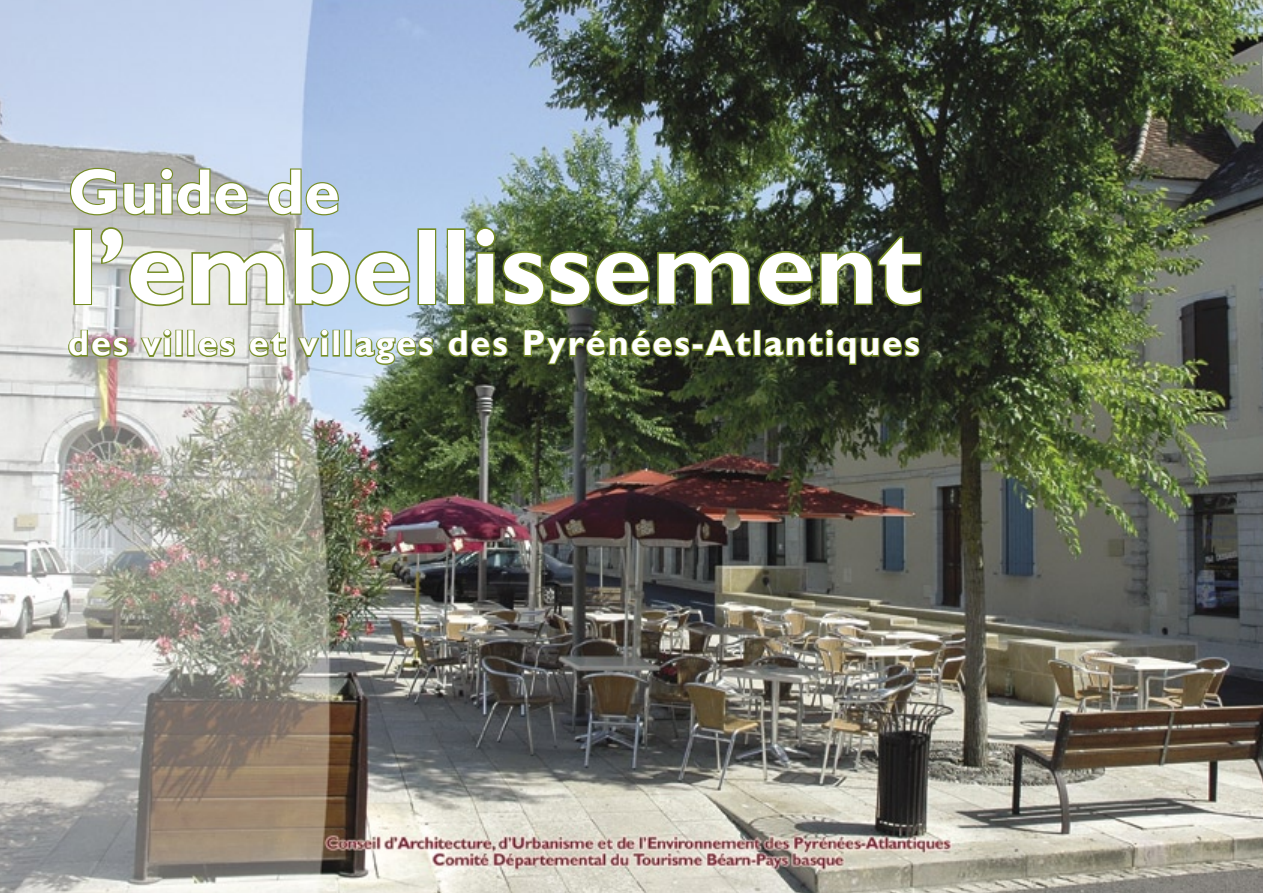
<style>
.page{position:relative;width:1263px;height:893px;background:#fff}
.page>*{position:absolute;margin:0;border:0;box-sizing:border-box;transform-origin:0 0}
.t1{font:700 108px "Gill Sans";color:#fff}
.t2{font:700 64.5px "Gill Sans";color:#fff}
.t3{font:700 36px "Gill Sans";letter-spacing:.055em;color:#fff}
</style>
<div class="page">
<img style="left:0;top:0;width:1263px;height:893px">
<svg style="left:69px;top:166px;width:180px;height:50px;background:#a7ad95"></svg>
<svg style="left:267px;top:167px;width:73px;height:49px;background:#abbeb8"></svg>
<div style="left:73px;top:228px;width:19px;height:77px;border:3px solid #758c24"></div>
<svg style="left:99px;top:226px;width:187px;height:82px;background:#c6cab8"></svg>
<svg style="left:293px;top:227px;width:119px;height:81px;background:#acc2c3"></svg>
<div style="left:417px;top:228px;width:19px;height:77px;border:3px solid #758c24"></div>
<div style="left:447px;top:228px;width:18px;height:77px;border:3px solid #758c24"></div>
<svg style="left:473px;top:225px;width:450px;height:83px;background:#3f4c2c"></svg>
<svg style="left:67px;top:329px;width:63px;height:29px;background:#a2a27f"></svg>
<svg style="left:139px;top:328px;width:34px;height:31px"></svg>
<div style="left:175px;top:330px;width:8px;height:27px;border:2px solid #758c24"></div>
<div style="left:187px;top:330px;width:8px;height:27px;border:2px solid #758c24"></div>
<svg style="left:197px;top:336px;width:40px;height:22px"></svg>
<svg style="left:248px;top:331px;width:39px;height:27px"></svg>
<svg style="left:296px;top:328px;width:34px;height:31px"></svg>
<div style="left:332px;top:330px;width:8px;height:27px;border:2px solid #758c24"></div>
<div style="left:344px;top:330px;width:8px;height:27px;border:2px solid #758c24"></div>
<svg style="left:353px;top:336px;width:82px;height:30px;background:#8fa47d"></svg>
<svg style="left:446px;top:329px;width:63px;height:29px;background:#4f6129"></svg>
<svg style="left:522px;top:328px;width:169px;height:38px;background:#4b5b2b"></svg>
<div style="left:692px;top:344px;width:11px;height:7px;border:2px solid #758c24"></div>
<svg style="left:702px;top:328px;width:50px;height:30px"></svg>
<div style="left:753px;top:330px;width:8px;height:27px;border:2px solid #758c24"></div>
<svg style="left:762px;top:328px;width:159px;height:38px;background:#363f1d"></svg>
<h2 class="t2" style="left:68px;top:153px;width:273px">Guide de</h2>
<h1 class="t1" style="left:68px;top:202px;width:855px">l’embellissement</h1>
<p class="t3" style="left:68px;top:322px;width:853px">des villes et villages des Pyrénées-Atlantiques</p>
</div>
